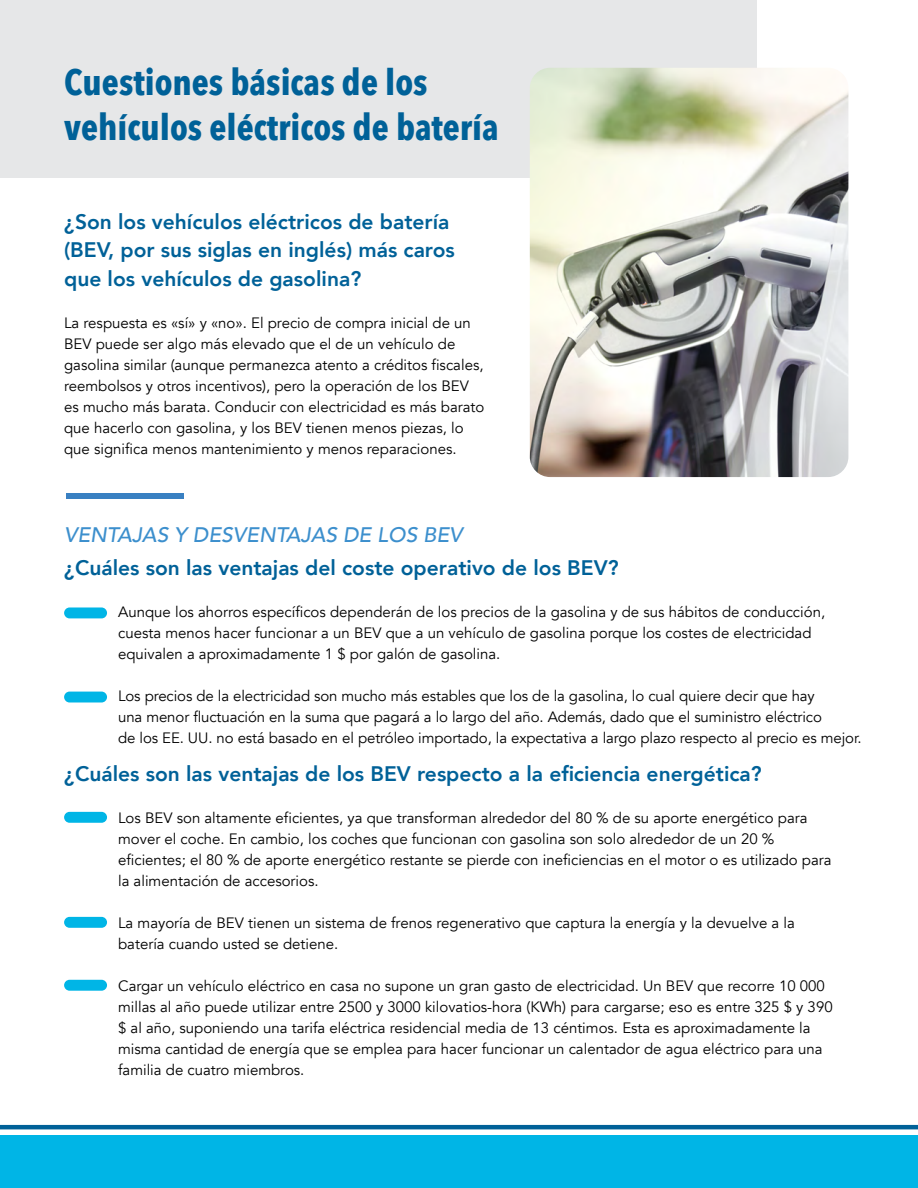
<style>
.page{position:relative;width:918px;height:1188px;background:#fff}
.page>*{position:absolute;margin:0;border:0;box-sizing:border-box;transform-origin:0 0}
.t1{font:700 36px/45px "Avenir Next Condensed";color:#006198}
.t2{font:800 21px/28.5px "Avenir";color:#006198}
.t3{font:italic 500 21px "Avenir";color:#3c8fcd}
.t4{font:15px/21px "Avenir";color:#000}
</style>
<div class="page">
<div style="left:0;top:0;width:756px;height:177px;background:#e6e7e8"></div>
<div style="left:0;top:1136px;width:918px;height:52px;background:#00b5e6"></div>
<hr style="left:0;top:1125px;width:918px;height:4px;background:#006198">
<div style="left:64px;top:607px;width:43px;height:11px;background:#00b5e6;border-radius:5px"></div>
<div style="left:67px;top:493px;width:117px;height:6px;background:#3980c2"></div>
<div style="left:64px;top:692px;width:43px;height:10px;background:#00b5e6;border-radius:5px"></div>
<div style="left:64px;top:812px;width:43px;height:11px;background:#00b5e6;border-radius:5px"></div>
<div style="left:64px;top:917px;width:43px;height:11px;background:#00b5e6;border-radius:5px"></div>
<div style="left:64px;top:980px;width:43px;height:11px;background:#00b5e6;border-radius:5px"></div>
<img style="left:530px;top:68px;width:318px;height:409px">
<h1 class="t1" style="left:64px;top:60px;width:436px">Cuestiones básicas de los vehículos eléctricos de batería</h1>
<h2 class="t2" style="left:64px;top:207px;width:392px">¿Son los vehículos eléctricos de batería (BEV, por sus siglas en inglés) más caros que los vehículos de gasolina?</h2>
<p class="t4" style="left:64px;top:312px;width:422px">La respuesta es «sí» y «no». El precio de compra inicial de un BEV puede ser algo más elevado que el de un vehículo de gasolina similar (aunque permanezca atento a créditos fiscales, reembolsos y otros incentivos), pero la operación de los BEV es mucho más barata. Conducir con electricidad es más barato que hacerlo con gasolina, y los BEV tienen menos piezas, lo que significa menos mantenimiento y menos reparaciones.</p>
<h2 class="t3" style="left:64px;top:522px;width:400px">VENTAJAS Y DESVENTAJAS DE LOS BEV</h2>
<h2 class="t2" style="left:64px;top:554px;width:556px">¿Cuáles son las ventajas del coste operativo de los BEV?</h2>
<p class="t4" style="left:118px;top:602px;width:709px">Aunque los ahorros específicos dependerán de los precios de la gasolina y de sus hábitos de conducción, cuesta menos hacer funcionar a un BEV que a un vehículo de gasolina porque los costes de electricidad equivalen a aproximadamente 1 $ por galón de gasolina.</p>
<p class="t4" style="left:118px;top:686px;width:745px">Los precios de la electricidad son mucho más estables que los de la gasolina, lo cual quiere decir que hay<br>una menor fluctuación en la suma que pagará a lo largo del año. Además, dado que el suministro eléctrico<br>de los EE. UU. no está basado en el petróleo importado, la expectativa a largo plazo respecto al precio es mejor.</p>
<h2 class="t2" style="left:64px;top:759px;width:699px">¿Cuáles son las ventajas de los BEV respecto a la eficiencia energética?</h2>
<p class="t4" style="left:118px;top:807px;width:715px">Los BEV son altamente eficientes, ya que transforman alrededor del 80 % de su aporte energético para mover el coche. En cambio, los coches que funcionan con gasolina son solo alrededor de un 20 % eficientes; el 80 % de aporte energético restante se pierde con ineficiencias en el motor o es utilizado para la alimentación de accesorios.</p>
<p class="t4" style="left:118px;top:912px;width:678px">La mayoría de BEV tienen un sistema de frenos regenerativo que captura la energía y la devuelve a la batería cuando usted se detiene.</p>
<p class="t4" style="left:118px;top:975px;width:716px">Cargar un vehículo eléctrico en casa no supone un gran gasto de electricidad. Un BEV que recorre 10 000 millas al año puede utilizar entre 2500 y 3000 kilovatios-hora (KWh) para cargarse; eso es entre 325 $ y 390 $ al año, suponiendo una tarifa eléctrica residencial media de 13 céntimos. Esta es aproximadamente la misma cantidad de energía que se emplea para hacer funcionar un calentador de agua eléctrico para una familia de cuatro miembros.</p>
</div>
